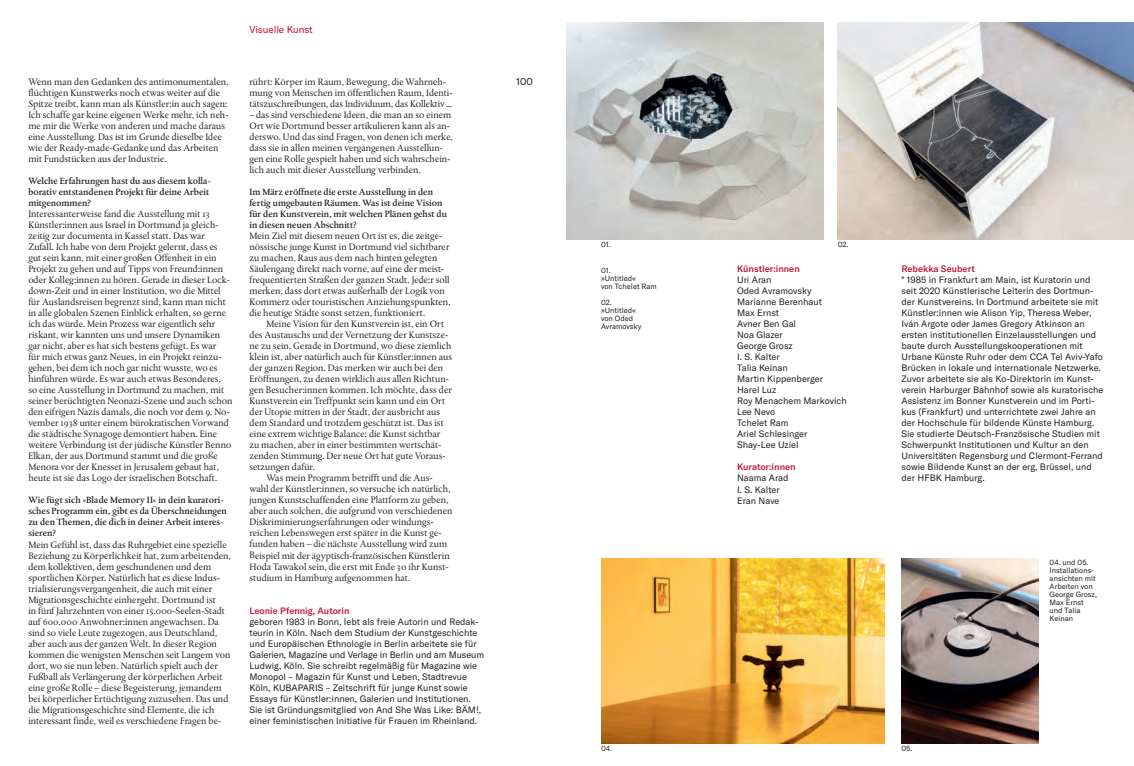
<style>
.page{position:relative;width:1134px;height:766px;background:#fff}
.page>*{position:absolute;margin:0;border:0;box-sizing:border-box;transform-origin:0 0}
.t1{font:10px "GT America";letter-spacing:-.01em;color:#c3102e}
.t2{font:10px "GT America";color:#231f20}
.t3{font:9.8px/11px "DTL Albertina ST";color:#231f20}
.t4{font:9.4px/11px "DTL Albertina ST Medium";color:#231f20}
.t5{font:9.2px/11px "GT America";color:#231f20}
.t6{font:500 9.2px "GT America";color:#c3102e}
.t7{font:7.5px/8px "GT America";color:#231f20}
</style>
<div class="page">
<img style="left:901px;top:558px;width:137px;height:185px">
<img style="left:838px;top:23px;width:296px;height:216px">
<img style="left:567px;top:22px;width:256px;height:217px">
<img style="left:601px;top:558px;width:283px;height:185px">
<p class="t1" style="left:249px;top:23px;width:65px">Visuelle Kunst</p>
<p class="t3" style="left:28px;top:76px;width:202px">Wenn man den Gedanken des antimonumentalen, flüchtigen Kunstwerks noch etwas weiter auf die Spitze treibt, kann man als Künstler:in auch sagen:<br>Ich schaffe gar keine eigenen Werke mehr, ich neh&shy;me mir die Werke von anderen und mache daraus eine Ausstellung. Das ist im Grunde dieselbe Idee wie der Ready-made-Gedanke und das Arbeiten mit Fundstücken aus der Industrie.</p>
<p class="t4" style="left:28px;top:175px;width:184px">Welche Erfahrungen hast du aus diesem kolla&shy;borativ entstandenen Projekt für deine Arbeit mitgenommen?</p>
<p class="t3" style="left:28px;top:208px;width:206px">Interessanterweise fand die Ausstellung mit 13<br>Künstler:innen aus Israel in Dortmund ja gleich&shy;zeitig zur documenta in Kassel statt. Das war Zufall. Ich habe von dem Projekt gelernt, dass es gut sein kann, mit einer großen Offenheit in ein Projekt zu gehen und auf Tipps von Freund:innen oder Kolleg:innen zu hören. Gerade in dieser Lock&shy;down-Zeit und in einer Institution, wo die Mittel für Auslandsreisen begrenzt sind, kann man nicht in alle globalen Szenen Einblick erhalten, so gerne ich das würde. Mein Prozess war eigentlich sehr riskant, wir kannten uns und unsere Dynamiken gar nicht, aber es hat sich bestens gefügt. Es war<br>für mich etwas ganz Neues, in ein Projekt reinzu&shy;gehen, bei dem ich noch gar nicht wusste, wo es hinführen würde. Es war auch etwas Besonderes,<br>so eine Ausstellung in Dortmund zu machen, mit seiner berüchtigten Neonazi-Szene und auch schon den eifrigen Nazis damals, die noch vor dem 9. No&shy;vember 1938 unter einem bürokratischen Vorwand die städtische Synagoge demontiert haben. Eine weitere Verbindung ist der jüdische Künstler Benno Elkan, der aus Dortmund stammt und die große Menora vor der Knesset in Jerusalem gebaut hat, heute ist sie das Logo der israelischen Botschaft.</p>
<p class="t4" style="left:28px;top:494px;width:200px">Wie fügt sich »Blade Memory II« in dein kuratori&shy;sches Programm ein, gibt es da Überschneidungen zu den Themen, die dich in deiner Arbeit interes&shy;sieren?</p>
<p class="t3" style="left:28px;top:538px;width:204px">Mein Gefühl ist, dass das Ruhrgebiet eine spezielle Beziehung zu Körperlichkeit hat, zum arbeitenden, dem kollektiven, dem geschundenen und dem sportlichen Körper. Natürlich hat es diese Indus&shy;trialisierungsvergangenheit, die auch mit einer Migrationsgeschichte einhergeht. Dortmund ist<br>in fünf Jahrzehnten von einer 15.000-Seelen-Stadt auf 600.000 Anwohner:innen angewachsen. Da sind so viele Leute zugezogen, aus Deutschland, aber auch aus der ganzen Welt. In dieser Region kommen die wenigsten Menschen seit Langem von dort, wo sie nun leben. Natürlich spielt auch der Fußball als Verlängerung der körperlichen Arbeit eine große Rolle – diese Begeisterung, jemandem bei körperlicher Ertüchtigung zuzusehen. Das und die Migrationsgeschichte sind Elemente, die ich interessant finde, weil es verschiedene Fragen be-</p>
<p class="t3" style="left:249px;top:76px;width:205px">rührt: Körper im Raum, Bewegung, die Wahrneh&shy;mung von Menschen im öffentlichen Raum, Identi&shy;tätszuschreibungen, das Individuum, das Kollektiv...</p>
<p class="t3" style="left:249px;top:109px;width:205px">– das sind verschiedene Ideen, die man an so einem Ort wie Dortmund besser artikulieren kann als an&shy;derswo. Und das sind Fragen, von denen ich merke, dass sie in allen meinen vergangenen Ausstellun&shy;gen eine Rolle gespielt haben und sich wahrschein&shy;lich auch mit dieser Ausstellung verbinden.</p>
<p class="t4" style="left:249px;top:186px;width:199px">Im März eröffnete die erste Ausstellung in den fertig umgebauten Räumen. Was ist deine Vision für den Kunstverein, mit welchen Plänen gehst du in diesen neuen Abschnitt?</p>
<p class="t3" style="left:249px;top:230px;width:203px">Mein Ziel mit diesem neuen Ort ist es, die zeitge&shy;nössische junge Kunst in Dortmund viel sichtbarer zu machen. Raus aus dem nach hinten gelegten Säulengang direkt nach vorne, auf eine der meist&shy;frequentierten Straßen der ganzen Stadt. Jede:r soll merken, dass dort etwas außerhalb der Logik von Kommerz oder touristischen Anziehungspunkten, die heutige Städte sonst setzen, funktioniert.</p>
<p class="t3" style="left:266px;top:318px;width:179px">Meine Vision für den Kunstverein ist, ein Ort</p>
<p class="t3" style="left:249px;top:329px;width:200px">des Austauschs und der Vernetzung der Kunstsze-</p>
<p class="t3" style="left:249px;top:340px;width:204px">ne zu sein. Gerade in Dortmund, wo diese ziemlich</p>
<p class="t3" style="left:249px;top:351px;width:204px">klein ist, aber natürlich auch für Künstler:innen aus</p>
<p class="t3" style="left:249px;top:362px;width:195px">der ganzen Region. Das merken wir auch bei den</p>
<p class="t3" style="left:249px;top:373px;width:201px">Eröffnungen, zu denen wirklich aus allen Richtun-</p>
<p class="t3" style="left:249px;top:384px;width:204px">gen Besucher:innen kommen. Ich möchte, dass der</p>
<p class="t3" style="left:249px;top:395px;width:197px">Kunstverein ein Treffpunkt sein kann und ein Ort</p>
<p class="t3" style="left:249px;top:406px;width:192px">der Utopie mitten in der Stadt, der ausbricht aus</p>
<p class="t3" style="left:249px;top:417px;width:196px">dem Standard und trotzdem geschützt ist. Das ist</p>
<p class="t3" style="left:249px;top:428px;width:192px">eine extrem wichtige Balance: die Kunst sichtbar</p>
<p class="t3" style="left:249px;top:439px;width:193px">zu machen, aber in einer bestimmten wertschät-</p>
<p class="t3" style="left:249px;top:450px;width:198px">zenden Stimmung. Der neue Ort hat gute Voraus-</p>
<p class="t3" style="left:249px;top:461px;width:67px">setzungen dafür.</p>
<p class="t3" style="left:266px;top:472px;width:168px">Was mein Programm betrifft und die Aus-</p>
<p class="t3" style="left:249px;top:483px;width:202px">wahl der Künstler:innen, so versuche ich natürlich,</p>
<p class="t3" style="left:249px;top:494px;width:200px">jungen Kunstschaffenden eine Plattform zu geben,</p>
<p class="t3" style="left:249px;top:505px;width:205px">aber auch solchen, die aufgrund von verschiedenen</p>
<p class="t3" style="left:249px;top:516px;width:186px">Diskriminierungserfahrungen oder windungs-</p>
<p class="t3" style="left:249px;top:527px;width:193px">reichen Lebenswegen erst später in die Kunst ge-</p>
<p class="t3" style="left:249px;top:538px;width:199px">funden haben – die nächste Ausstellung wird zum</p>
<p class="t3" style="left:249px;top:549px;width:202px">Beispiel mit der ägyptisch-französischen Künstlerin</p>
<p class="t3" style="left:249px;top:560px;width:201px">Hoda Tawakol sein, die erst mit Ende 30 ihr Kunst-</p>
<p class="t3" style="left:249px;top:571px;width:162px">studium in Hamburg aufgenommen hat.</p>
<p class="t6" style="left:249px;top:604px;width:101px">Leonie Pfennig, Autorin</p>
<p class="t5" style="left:249px;top:615px;width:236px">geboren 1983 in Bonn, lebt als freie Autorin und Redak&shy;teurin in Köln. Nach dem Studium der Kunstgeschichte und Europäischen Ethnologie in Berlin arbeitete sie für Galerien, Magazine und Verlage in Berlin und am Museum Ludwig, Köln. Sie schreibt regelmäßig für Magazine wie Monopol – Magazin für Kunst und Leben, Stadtrevue Köln, KUBAPARIS – Zeitschrift für junge Kunst sowie Essays für Künstler:innen, Galerien und Institutionen.<br>Sie ist Gründungsmitglied von And She Was Like: BÄM!, einer feministischen Initiative für Frauen im Rheinland.</p>
<p class="t2" style="left:516px;top:76px;width:18px">100</p>
<p class="t7" style="left:601px;top:240px;width:11px">01.</p>
<p class="t7" style="left:838px;top:240px;width:12px">02.</p>
<p class="t7" style="left:601px;top:266px;width:57px">01.<br>»Untitled«<br>von Tchelet Ram</p>
<p class="t7" style="left:601px;top:298px;width:42px">02. »Untitled« von Oded<br>Avramovsky</p>
<p class="t6" style="left:737px;top:263px;width:64px">Künstler:innen</p>
<p class="t5" style="left:737px;top:274px;width:111px">Uri Aran<br>Oded Avramovsky<br>Marianne Berenhaut<br>Max Ernst<br>Avner Ben Gal<br>Noa Glazer<br>George Grosz<br>I. S. Kalter<br>Talia Keinan<br>Martin Kippenberger<br>Harel Luz<br>Roy Menachem Markovich<br>Lee Nevo<br>Tchelet Ram<br>Ariel Schlesinger<br>Shay-Lee Uziel</p>
<p class="t6" style="left:737px;top:461px;width:60px">Kurator:innen</p>
<p class="t5" style="left:737px;top:472px;width:53px">Naama Arad<br>I. S. Kalter<br>Eran Nave</p>
<p class="t6" style="left:901px;top:263px;width:75px">Rebekka Seubert</p>
<p class="t5" style="left:901px;top:274px;width:203px">* 1985 in Frankfurt am Main, ist Kuratorin und seit 2020 Künstlerische Leiterin des Dortmun&shy;der Kunstvereins. In Dortmund arbeitete sie mit Künstler:innen wie Alison Yip, Theresa Weber, Iván Argote oder James Gregory Atkinson an ersten institutionellen Einzelausstellungen und baute durch Ausstellungskooperationen mit Urbane Künste Ruhr oder dem CCA Tel Aviv-Yafo Brücken in lokale und internationale Netzwerke.<br>Zuvor arbeitete sie als Ko-Direktorin im Kunst&shy;verein Harburger Bahnhof sowie als kuratorische Assistenz im Bonner Kunstverein und im Porti&shy;kus (Frankfurt) und unterrichtete zwei Jahre an der Hochschule für bildende Künste Hamburg.<br>Sie studierte Deutsch-Französische Studien mit Schwerpunkt Institutionen und Kultur an den Universitäten Regensburg und Clermont-Ferrand sowie Bildende Kunst an der erg, Brüssel, und der HFBK Hamburg.</p>
<p class="t7" style="left:1050px;top:557px;width:49px">04. und 05.<br>Installations&shy;ansichten mit<br>Arbeiten von<br>George Grosz,<br>Max Ernst und Talia<br>Keinan</p>
<p class="t7" style="left:601px;top:744px;width:13px">04.</p>
<p class="t7" style="left:901px;top:744px;width:12px">05.</p>
</div>
